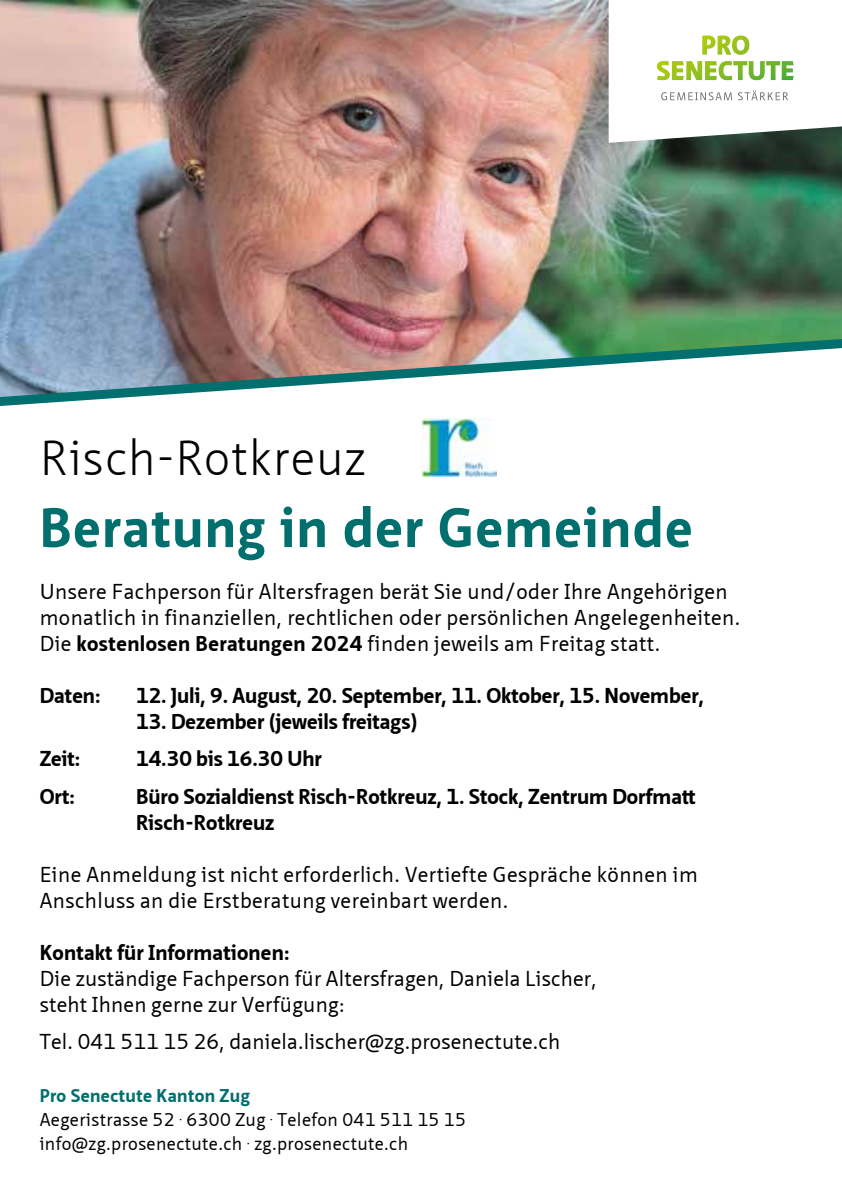
<style>
.page{position:relative;width:842px;height:1191px;background:#fff}
.page>*{position:absolute;margin:0;border:0;box-sizing:border-box;transform-origin:0 0}
.t1{font:700 54px "Neue Sans Pro";letter-spacing:.03em;color:#006f6e}
.t2{font:300 48px "Neue Sans Pro";letter-spacing:.02em;color:#000}
.t3{font:21px/26px "Neue Sans Pro";letter-spacing:.02em;color:#000}
.t4{font:700 21px/26px "Neue Sans Pro";color:#000}
.t5{font:18px/24px "Neue Sans Pro";letter-spacing:.02em;color:#000}
.t6{font:700 18px "Neue Sans Pro";letter-spacing:.02em;color:#006f6e}
.s1{font-weight:700}
</style>
<div class="page">
<img style="left:0;top:0;width:842px;height:339px">
<svg style="left:0;top:339px;width:842px;height:67px"></svg>
<img style="left:421px;top:419px;width:75px;height:57px">
<svg style="left:609px;top:0;width:233px;height:143px"></svg>
<img style="left:657px;top:35px;width:136px;height:45px">
<h2 class="t2" style="left:40px;top:427px;width:328px">Risch-Rotkreuz</h2>
<h1 class="t1" style="left:40px;top:492px;width:654px">Beratung in der Gemeinde</h1>
<p class="t3" style="left:40px;top:578px;width:702px">Unsere Fachperson für Altersfragen berät Sie und/oder Ihre Angehörigen monatlich in finanziellen, rechtlichen oder persönlichen Angelegenheiten.<br>Die <span class="s1">kostenlosen Beratungen 2024</span> finden jeweils am Freitag statt.</p>
<p class="t4" style="left:40px;top:682px;width:62px">Daten:</p>
<p class="t4" style="left:136px;top:682px;width:570px">12. Juli, 9. August, 20. September, 11. Oktober, 15. November,</p>
<p class="t4" style="left:136px;top:708px;width:283px">13. Dezember (jeweils freitags)</p>
<p class="t4" style="left:40px;top:746px;width:42px">Zeit:</p>
<p class="t4" style="left:136px;top:746px;width:187px">14.30 bis 16.30 Uhr</p>
<p class="t4" style="left:40px;top:783px;width:37px">Ort:</p>
<p class="t4" style="left:136px;top:783px;width:561px">Büro Sozialdienst Risch-Rotkreuz, 1. Stock, Zentrum Dorfmatt<br>Risch-Rotkreuz</p>
<p class="t3" style="left:40px;top:861px;width:660px">Eine Anmeldung ist nicht erforderlich. Vertiefte Gespräche können im<br>Anschluss an die Erstberatung vereinbart werden.</p>
<p class="t4" style="left:40px;top:939px;width:251px">Kontakt für Informationen:</p>
<p class="t3" style="left:40px;top:965px;width:559px">Die zuständige Fachperson für Altersfragen, Daniela Lischer, steht Ihnen gerne zur Verfügung:</p>
<p class="t3" style="left:40px;top:1028px;width:522px">Tel. 041 511 15 26, daniela.lischer@zg.prosenectute.ch</p>
<p class="t6" style="left:40px;top:1083px;width:212px">Pro Senectute Kanton Zug</p>
<p class="t5" style="left:40px;top:1107px;width:428px">Aegeristrasse 52 . 6300 Zug . Telefon 041 511 15 15 info@zg.prosenectute.ch . zg.prosenectute.ch</p>
</div>
